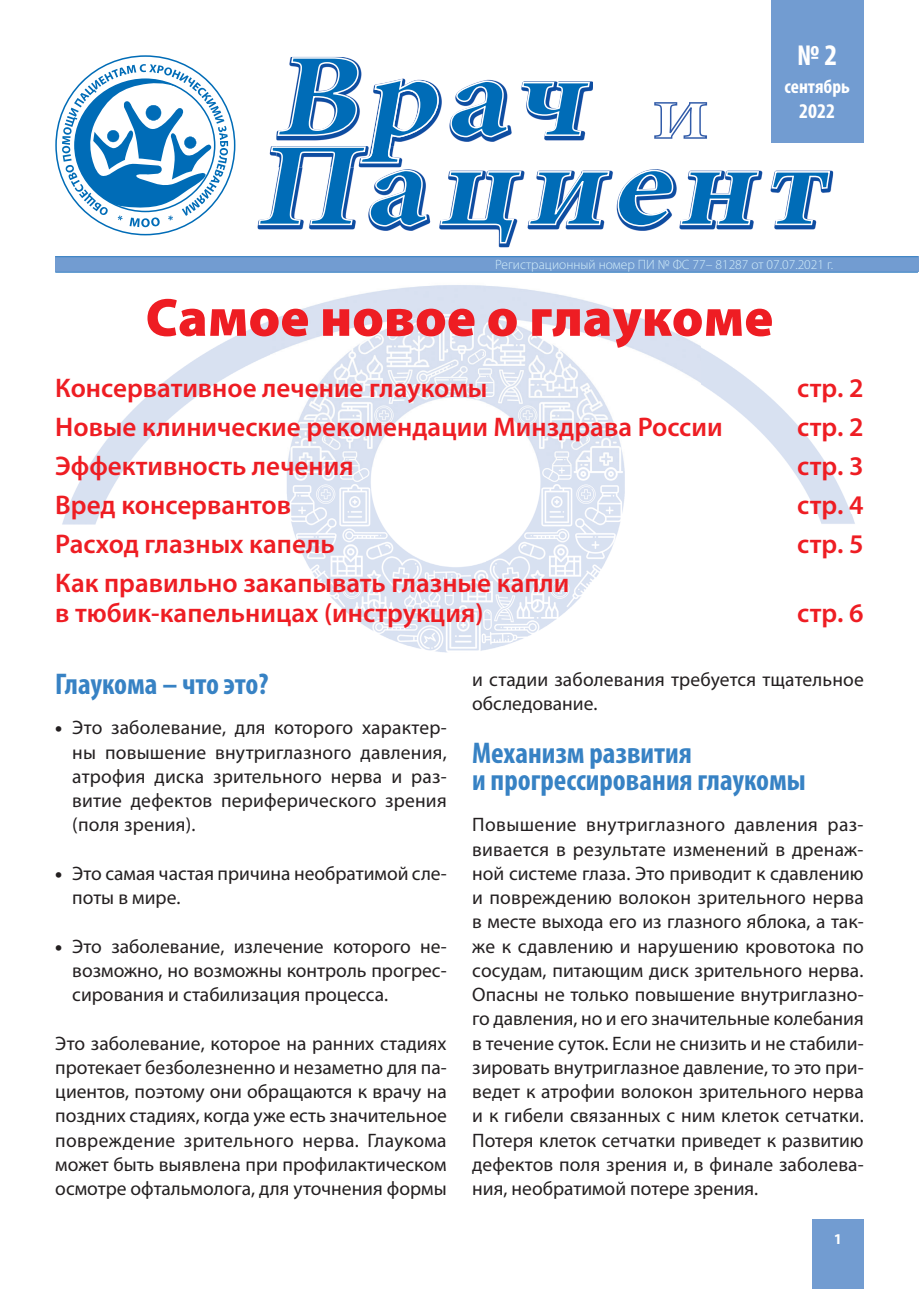
<style>
.page{position:relative;width:919px;height:1289px;background:#fff}
.page>*{position:absolute;margin:0;border:0;box-sizing:border-box;transform-origin:0 0}
.t1{font:900 54px "Myriad Pro";color:#ee1d23}
.t2{font:700 condensed 30px/27px "Myriad Pro";color:#3782c4}
.t3{font:700 condensed 30px "Myriad Pro";color:#fff}
.t4{font:600 27px/30px "Myriad Pro";color:#ee1d23}
.t5{font:700 condensed 21px "Myriad Pro";color:#fff}
.t6{font:19.5px/24.3px "Myriad Pro";color:#231f20;text-align:justify}
.t7{font:700 condensed 19.5px "Myriad Pro";color:#fff}
.t8{font:700 15px "Myriad Pro";color:#fff}
.t9{font:300 13.5px "Myriad Pro";color:#d4effb}
.s1{font-weight:900}
</style>
<div class="page">
<div style="left:812px;top:1219px;width:51px;height:69px;background:#729cd1"></div>
<img style="left:62px;top:285px;width:793px;height:368px">
<div style="left:770px;top:0;width:93px;height:142px;background:#729cd1"></div>
<svg style="left:55px;top:55px;width:180px;height:180px"></svg>
<svg style="left:654px;top:102px;width:53px;height:37px"></svg>
<img style="left:257px;top:169px;width:576px;height:78px">
<svg style="left:258px;top:57px;width:351px;height:186px"></svg>
<svg style="left:616px;top:170px;width:57px;height:56px"></svg>
<svg style="left:680px;top:171px;width:79px;height:54px"></svg>
<svg style="left:771px;top:171px;width:59px;height:54px"></svg>
<div style="left:55px;top:256px;width:863px;height:16px;background:#729cd1"></div>
<hr style="left:55px;top:272px;width:862px;height:1px;background:#3782c4">
<hr style="left:55px;top:256px;width:862px;height:1px;background:#3782c4">
<h2 class="t3" style="left:797px;top:36px;width:42px">№ 2</h2>
<p class="t7" style="left:784px;top:74px;width:67px">сентябрь</p>
<p class="t5" style="left:799px;top:98px;width:37px">2022</p>
<p class="t9" style="left:495px;top:256px;width:339px">Регистрационный номер ПИ № ФС 77– 81287 от 07.07.2021 г.</p>
<h1 class="t1" style="left:146px;top:281px;width:629px">Самое новое о глаукоме</h1>
<h3 class="t4" style="left:55px;top:372px;width:433px">Консервативное лечение глаукомы</h3>
<h3 class="t4" style="left:797px;top:372px;width:68px">стр. 2</h3>
<h3 class="t4" style="left:55px;top:411px;width:668px">Новые клинические рекомендации Минздрава России</h3>
<h3 class="t4" style="left:797px;top:411px;width:68px">стр. 2</h3>
<h3 class="t4" style="left:55px;top:450px;width:300px">Эффективность лечения</h3>
<h3 class="t4" style="left:797px;top:450px;width:68px">стр. 3</h3>
<h3 class="t4" style="left:55px;top:489px;width:237px">Вред консервантов</h3>
<h3 class="t4" style="left:797px;top:489px;width:68px">стр. 4</h3>
<h3 class="t4" style="left:55px;top:528px;width:281px">Расход глазных капель</h3>
<h3 class="t4" style="left:797px;top:528px;width:68px">стр. 5</h3>
<h3 class="t4" style="left:55px;top:567px;width:515px">Как правильно закапывать глазные капли в тюбик-капельницах (инструкция)</h3>
<h3 class="t4" style="left:797px;top:597px;width:68px">стр. 6</h3>
<h2 class="t2" style="left:55px;top:669px;width:215px">Глаукома – что это?</h2>
<p class="t6" style="left:72px;top:715px;width:376px;text-indent:-17px"><span class="s1">•</span> Это заболевание, для которого характер&shy;ны повышение внутриглазного давления, атрофия диска зрительного нерва и раз&shy;витие дефектов периферического зрения (поля зрения).</p>
<p class="t6" style="left:72px;top:860px;width:376px;text-indent:-17px"><span class="s1">•</span> Это самая частая причина необратимой сле&shy;поты в мире.</p>
<p class="t6" style="left:72px;top:933px;width:376px;text-indent:-17px"><span class="s1">•</span> Это заболевание, излечение которого не&shy;возможно, но возможны контроль прогрес&shy;сирования и стабилизация процесса.</p>
<p class="t6" style="left:55px;top:1030px;width:393px">Это заболевание, которое на ранних стадиях протекает безболезненно и незаметно для па&shy;циентов, поэтому они обращаются к врачу на поздних стадиях, когда уже есть значительное повреждение зрительного нерва. Глаукома может быть выявлена при профилактическом осмотре офтальмолога, для уточнения формы</p>
<p class="t6" style="left:472px;top:666px;width:393px">и стадии заболевания требуется тщательное обследование.</p>
<h2 class="t2" style="left:472px;top:738px;width:335px">Механизм развития<br>и прогрессирования глаукомы</h2>
<p class="t6" style="left:472px;top:812px;width:393px">Повышение внутриглазного давления раз&shy;вивается в результате изменений в дренаж&shy;ной системе глаза. Это приводит к сдавлению и повреждению волокон зрительного нерва в месте выхода его из глазного яблока, а так&shy;же к сдавлению и нарушению кровотока по сосудам, питающим диск зрительного нерва.<br>Опасны не только повышение внутриглазно&shy;го давления, но и его значительные колебания в течение суток. Если не снизить и не стабили&shy;зировать внутриглазное давление, то это при&shy;ведет к атрофии волокон зрительного нерва и к гибели связанных с ним клеток сетчатки.<br>Потеря клеток сетчатки приведет к развитию дефектов поля зрения и, в финале заболева&shy;ния, необратимой потере зрения.</p>
<p class="t8" style="left:833px;top:1228px;width:10px">1</p>
</div>
